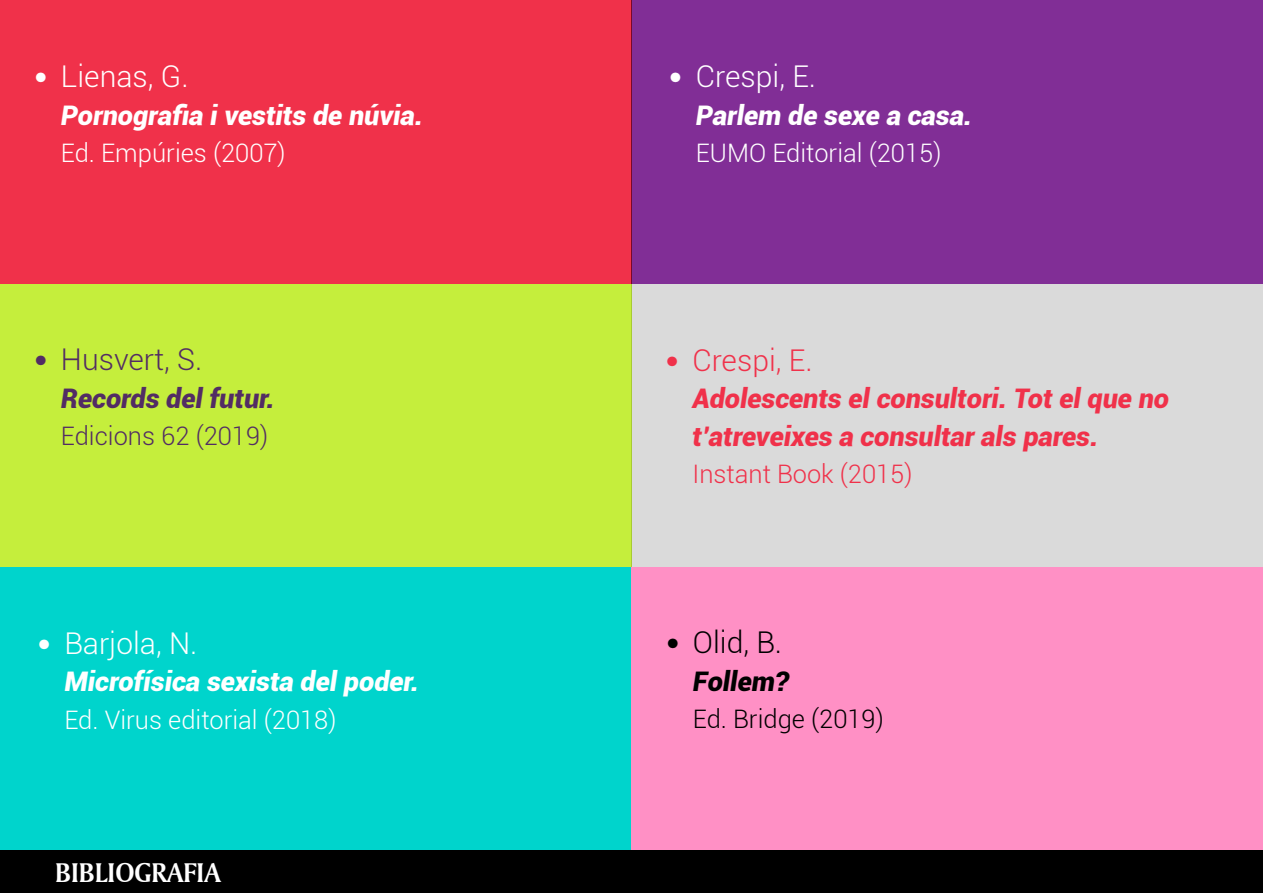
<style>
.page{position:relative;width:1263px;height:893px;background:#fff}
.page>*{position:absolute;margin:0;border:0;box-sizing:border-box;transform-origin:0 0}
.t1{font:300 30px "Roboto";color:#fff}
.t2{font:300 30px "Roboto";color:#522c64}
.t3{font:300 30px "Roboto";color:#f0314a}
.t4{font:300 30px "Roboto";color:#000}
.t5{font:28.5px "Amerigo BT Bold A";color:#fff}
.t6{font:italic 900 27px "Roboto";color:#fff}
.t7{font:italic 900 27px/37.5px "Roboto";color:#f0314a}
.t8{font:italic 900 27px "Roboto";color:#522c64}
.t9{font:italic 900 27px "Roboto";color:#000}
.t10{font:300 25.5px "Roboto";color:#fff}
.t11{font:300 25.5px "Roboto";color:#f0314a}
.t12{font:300 25.5px "Roboto";color:#522c64}
.t13{font:300 25.5px "Roboto";color:#000}
.s1{font-family:"Helvetica Neue";font-weight:400;font-size:27px}
</style>
<div class="page">
<div style="left:0;top:0;width:631px;height:284px;background:#f0314a"></div>
<div style="left:0;top:567px;width:631px;height:283px;background:#00d4cc"></div>
<div style="left:631px;top:0;width:632px;height:284px;background:#812e96"></div>
<div style="left:0;top:284px;width:631px;height:283px;background:#c5ee3c"></div>
<div style="left:0;top:850px;width:1263px;height:43px;background:#000"></div>
<div style="left:631px;top:284px;width:632px;height:283px;background:#dadada"></div>
<div style="left:631px;top:567px;width:632px;height:283px;background:#ff90c5"></div>
<p class="t1" style="left:34px;top:56px;width:156px"><span class="s1">•</span> Lienas, G.</p>
<p class="t6" style="left:61px;top:96px;width:364px">Pornografia i vestits de núvia.</p>
<p class="t10" style="left:61px;top:136px;width:226px">Ed. Empúries (2007)</p>
<p class="t2" style="left:34px;top:339px;width:170px"><span class="s1">•</span> Husvert, S.</p>
<p class="t8" style="left:61px;top:379px;width:215px">Records del futur.</p>
<p class="t12" style="left:61px;top:419px;width:209px">Edicions 62 (2019)</p>
<p class="t1" style="left:37px;top:622px;width:161px"><span class="s1">•</span> Barjola, N.</p>
<p class="t6" style="left:64px;top:663px;width:356px">Microfísica sexista del poder.</p>
<p class="t10" style="left:64px;top:702px;width:274px">Ed. Virus editorial (2018)</p>
<p class="t5" style="left:55px;top:855px;width:167px">BIBLIOGRAFIA</p>
<p class="t1" style="left:669px;top:56px;width:149px"><span class="s1">•</span> Crespi, E.</p>
<p class="t6" style="left:696px;top:96px;width:278px">Parlem de sexe a casa.</p>
<p class="t10" style="left:696px;top:135px;width:247px">EUMO Editorial (2015)</p>
<p class="t3" style="left:665px;top:339px;width:149px"><span class="s1">•</span> Crespi, E.</p>
<p class="t7" style="left:692px;top:379px;width:478px">Adolescents el consultori. Tot el que no t’atreveixes a consultar als pares.</p>
<p class="t11" style="left:692px;top:457px;width:222px">Instant Book (2015)</p>
<p class="t4" style="left:666px;top:622px;width:118px"><span class="s1">•</span> Olid, B.</p>
<p class="t9" style="left:693px;top:662px;width:97px">Follem?</p>
<p class="t13" style="left:693px;top:702px;width:192px">Ed. Bridge (2019)</p>
</div>
